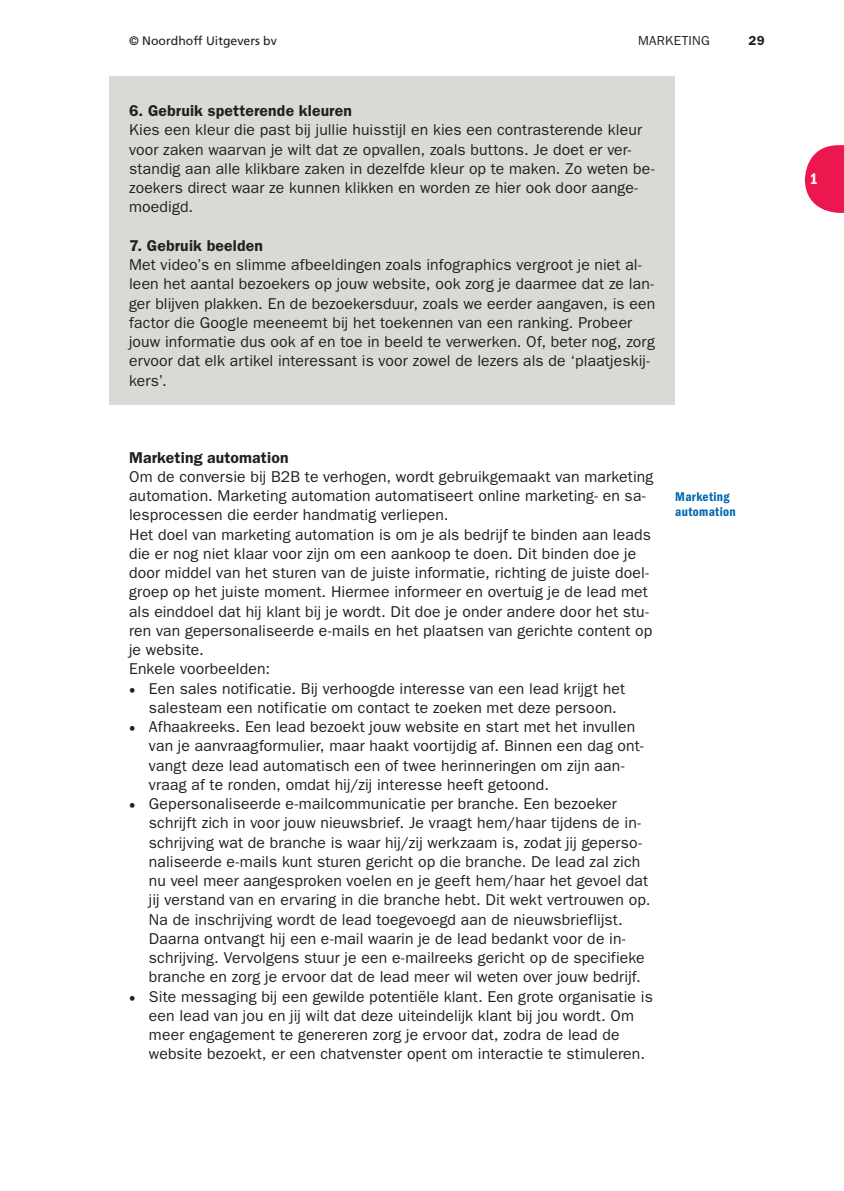
<style>
.page{position:relative;width:844px;height:1191px;background:#fff}
.page>*{position:absolute;margin:0;border:0;box-sizing:border-box;transform-origin:0 0}
.t1{font:15.75px/19.2px "ITC Franklin Gothic Std";letter-spacing:.01em;color:#231f20}
.t2{font:600 15.75px "ITC Franklin Gothic Std";letter-spacing:.01em;color:#231f20}
.t3{font:15.75px "ITC Franklin Gothic Std Dm Cd";color:#fff}
.t4{font:13.12px/14.3px "ITC Franklin Gothic Std Dm Cd";letter-spacing:.025em;color:#0067b1}
.t5{font:13.12px "ITC Franklin Gothic Std";letter-spacing:.025em;color:#231f20}
.t6{font:600 13.12px "ITC Franklin Gothic Std";color:#231f20}
.t7{font:12.25px "Frutiger LT Std";color:#231f20}
.s1{font-family:"Utopia Std"}
</style>
<div class="page">
<svg style="left:804px;top:145px;width:39px;height:68px"></svg>
<div style="left:109px;top:77px;width:566px;height:328px;background:#dadad5"></div>
<p class="t7" style="left:129px;top:35px;width:149px">© Noordhoff Uitgevers bv</p>
<p class="t5" style="left:638px;top:35px;width:73px">MARKETING</p>
<p class="t6" style="left:748px;top:35px;width:18px">29</p>
<p class="t2" style="left:129px;top:105px;width:224px">6. Gebruik spetterende kleuren</p>
<p class="t1" style="left:129px;top:121px;width:527px">Kies een kleur die past bij jullie huisstijl en kies een contrasterende kleur voor zaken waarvan je wilt dat ze opvallen, zoals buttons. Je doet er ver&shy;standig aan alle klikbare zaken in dezelfde kleur op te maken. Zo weten be&shy;zoekers direct waar ze kunnen klikken en worden ze hier ook door aange&shy;moedigd.</p>
<p class="t2" style="left:129px;top:239px;width:135px">7. Gebruik beelden</p>
<p class="t1" style="left:129px;top:256px;width:527px">Met video’s en slimme afbeeldingen zoals infographics vergroot je niet al&shy;leen het aantal bezoekers op jouw website, ook zorg je daarmee dat ze lan&shy;ger blijven plakken. En de bezoekersduur, zoals we eerder aangaven, is een factor die Google meeneemt bij het toekennen van een ranking. Probeer jouw informatie dus ook af en toe in beeld te verwerken. Of, beter nog, zorg ervoor dat elk artikel interessant is voor zowel de lezers als de ‘plaatjeskij&shy;kers’.</p>
<p class="t2" style="left:129px;top:451px;width:161px">Marketing automation</p>
<p class="t1" style="left:129px;top:468px;width:525px">Om de conversie bij B2B te verhogen, wordt gebruikgemaakt van marketing automation. Marketing automation automatiseert online marketing- en sa&shy;lesprocessen die eerder handmatig verliepen.<br>Het doel van marketing automation is om je als bedrijf te binden aan leads die er nog niet klaar voor zijn om een aankoop te doen. Dit binden doe je door middel van het sturen van de juiste informatie, richting de juiste doel&shy;groep op het juiste moment. Hiermee informeer en overtuig je de lead met als einddoel dat hij klant bij je wordt. Dit doe je onder andere door het stu&shy;ren van gepersonaliseerde e-mails en het plaatsen van gerichte content op je website.<br>Enkele voorbeelden:</p>
<p class="t1" style="left:149px;top:680px;width:477px;text-indent:-20px"><span class="s1">•</span> Een sales notificatie. Bij verhoogde interesse van een lead krijgt het salesteam een notificatie om contact te zoeken met deze persoon.</p>
<p class="t1" style="left:149px;top:718px;width:496px;text-indent:-20px"><span class="s1">•</span> Afhaakreeks. Een lead bezoekt jouw website en start met het invullen van je aanvraagformulier, maar haakt voortijdig af. Binnen een dag ont&shy;vangt deze lead automatisch een of twee herinneringen om zijn aan&shy;vraag af te ronden, omdat hij/zij interesse heeft getoond.</p>
<p class="t1" style="left:149px;top:795px;width:503px;text-indent:-20px"><span class="s1">•</span> Gepersonaliseerde e-mailcommunicatie per branche. Een bezoeker schrijft zich in voor jouw nieuwsbrief. Je vraagt hem/haar tijdens de in&shy;schrijving wat de branche is waar hij/zij werkzaam is, zodat jij geperso&shy;naliseerde e-mails kunt sturen gericht op die branche. De lead zal zich nu veel meer aangesproken voelen en je geeft hem/haar het gevoel dat jij verstand van en ervaring in die branche hebt. Dit wekt vertrouwen op.<br>Na de inschrijving wordt de lead toegevoegd aan de nieuwsbrieflijst.<br>Daarna ontvangt hij een e-mail waarin je de lead bedankt voor de in&shy;schrijving. Vervolgens stuur je een e-mailreeks gericht op de specifieke branche en zorg je ervoor dat de lead meer wil weten over jouw bedrijf.</p>
<p class="t1" style="left:149px;top:987px;width:505px;text-indent:-20px"><span class="s1">•</span> Site messaging bij een gewilde potentiële klant. Een grote organisatie is een lead van jou en jij wilt dat deze uiteindelijk klant bij jou wordt. Om meer engagement te genereren zorg je ervoor dat, zodra de lead de website bezoekt, er een chatvenster opent om interactie te stimuleren.</p>
<p class="t4" style="left:675px;top:490px;width:62px">Marketing automation</p>
<p class="t3" style="left:809px;top:173px;width:10px">1</p>
</div>
